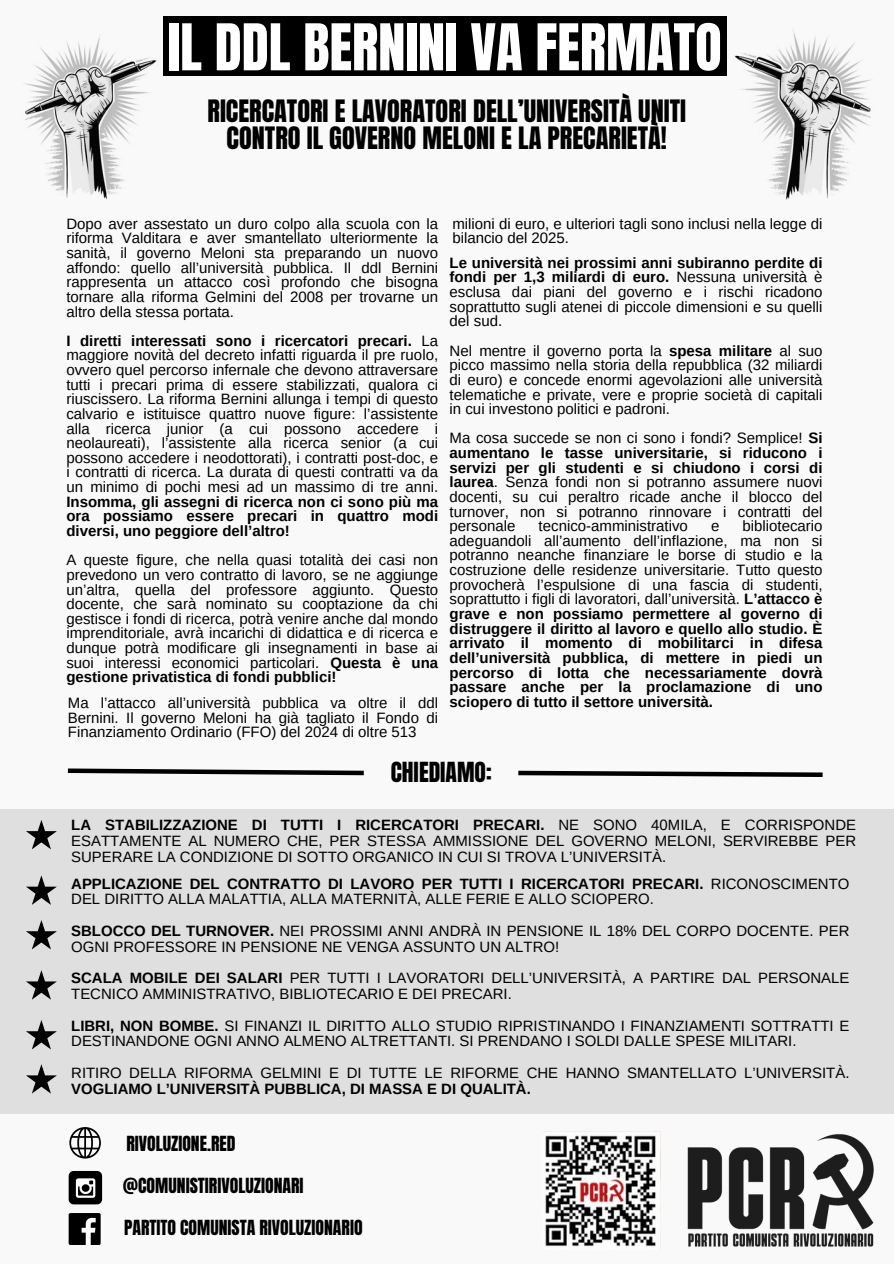
<style>
.page{position:relative;width:894px;height:1264px;background:#fff}
.page>*{position:absolute;margin:0;border:0;box-sizing:border-box;transform-origin:0 0}
.t1{font:54.75px "Anton";color:#fff}
.t2{font:26.25px/27px "Anton";color:#000;text-align:center}
.t3{font:23.55px "Anton";color:#000}
.t4{font:17.7px "Anton";color:#000}
.t5{font:15px/14.7px "Arimo";color:#000;text-align:justify}
.t6{font:700 15px/14.7px "Arimo";color:#000;text-align:justify}
.s1{font-weight:700}
.s2{font-weight:400}
</style>
<div class="page">
<div style="left:0;top:0;width:893px;height:1263px;background:#f9f9f9"></div>
<img style="left:726px;top:16px;width:145px;height:184px">
<div style="left:0;top:849px;width:893px;height:264px;background:#e0dfdf"></div>
<svg style="left:26px;top:875px;width:31px;height:29px"></svg>
<svg style="left:26px;top:920px;width:31px;height:29px"></svg>
<svg style="left:26px;top:970px;width:31px;height:29px"></svg>
<svg style="left:26px;top:1020px;width:31px;height:29px"></svg>
<svg style="left:26px;top:1064px;width:31px;height:29px"></svg>
<img style="left:24px;top:36px;width:133px;height:164px">
<div style="left:0;top:809px;width:893px;height:55px;background:#e0dfdf"></div>
<svg style="left:26px;top:820px;width:31px;height:29px"></svg>
<img style="left:687px;top:1134px;width:187px;height:113px">
<div style="left:69px;top:1170px;width:33px;height:34px;background:#000;border-radius:5px"></div>
<svg style="left:76px;top:1178px;width:19px;height:19px"></svg>
<svg style="left:69px;top:1127px;width:32px;height:31px"></svg>
<div style="left:163px;top:16px;width:563px;height:60px;background:#000"></div>
<div style="left:69px;top:1212px;width:31px;height:32px;background:#000;border-radius:2px"></div>
<svg style="left:82px;top:1217px;width:14px;height:27px"></svg>
<img style="left:543px;top:1131px;width:117px;height:115px">
<svg style="left:518px;top:770px;width:305px;height:7px"></svg>
<svg style="left:67px;top:768px;width:297px;height:8px"></svg>
<p class="t1" style="left:168px;top:8px;width:555px">IL DDL BERNINI VA FERMATO</p>
<h2 class="t2" style="left:207px;top:98px;width:480px">RICERCATORI E LAVORATORI DELL’UNIVERSITÀ UNITI<br>CONTRO IL GOVERNO MELONI E LA PRECARIETÀ!</h2>
<p class="t5" style="left:66px;top:216px;width:373px">Dopo aver assestato un duro colpo alla scuola con la riforma Valditara e aver smantellato ulteriormente la sanità, il governo Meloni sta preparando un nuovo affondo: quello all’università pubblica. Il ddl Bernini rappresenta un attacco così profondo che bisogna tornare alla riforma Gelmini del 2008 per trovarne un altro della stessa portata.</p>
<p class="t5" style="left:66px;top:333px;width:373px"><span class="s1">I diretti interessati sono i ricercatori precari.</span> La maggiore novità del decreto infatti riguarda il pre ruolo, ovvero quel percorso infernale che devono attraversare tutti i precari prima di essere stabilizzati, qualora ci riuscissero. La riforma Bernini allunga i tempi di questo calvario e istituisce quattro nuove figure: l’assistente alla ricerca junior (a cui possono accedere i neolaureati), l’assistente alla ricerca senior (a cui possono accedere i neodottorati), i contratti post-doc, e i contratti di ricerca. La durata di questi contratti va da un minimo di pochi mesi ad un massimo di tre anni.<br><span class="s1">Insomma, gli assegni di ricerca non ci sono più ma ora possiamo essere precari in quattro modi diversi, uno peggiore dell’altro!</span></p>
<p class="t5" style="left:66px;top:552px;width:373px">A queste figure, che nella quasi totalità dei casi non prevedono un vero contratto di lavoro, se ne aggiunge un’altra, quella del professore aggiunto. Questo docente, che sarà nominato su cooptazione da chi gestisce i fondi di ricerca, potrà venire anche dal mondo imprenditoriale, avrà incarichi di didattica e di ricerca e dunque potrà modificare gli insegnamenti in base ai suoi interessi economici particolari. <span class="s1">Questa è una gestione privatistica di fondi pubblici!</span></p>
<h5 class="t5" style="left:452px;top:216px;width:371px">milioni di euro, e ulteriori tagli sono inclusi nella legge di bilancio del 2025.</h5>
<p class="t5" style="left:449px;top:255px;width:374px"><span class="s1">Le università nei prossimi anni subiranno perdite di fondi per 1,3 miliardi di euro.</span> Nessuna università è esclusa dai piani del governo e i rischi ricadono soprattutto sugli atenei di piccole dimensioni e su quelli del sud.</p>
<p class="t5" style="left:449px;top:343px;width:374px">Nel mentre il governo porta la <span class="s1">spesa militare</span> al suo picco massimo nella storia della repubblica (32 miliardi di euro) e concede enormi agevolazioni alle università telematiche e private, vere e proprie società di capitali in cui investono politici e padroni.</p>
<p class="t5" style="left:449px;top:431px;width:374px">Ma cosa succede se non ci sono i fondi? Semplice! <span class="s1">Si aumentano le tasse universitarie, si riducono i servizi per gli studenti e si chiudono i corsi di laurea</span>. Senza fondi non si potranno assumere nuovi docenti, su cui peraltro ricade anche il blocco del turnover, non si potranno rinnovare i contratti del personale</p>
<p class="t6" style="left:449px;top:518px;width:374px;text-indent:293px"><span class="s2">bibliotecario adeguandoli all’aumento dell’inflazione, ma non si potranno neanche finanziare le borse di studio e la costruzione delle residenze universitarie. Tutto questo provocherà l’espulsione di una fascia di studenti, soprattutto i figli di lavoratori, dall’università.</span> L’attacco è grave e non possiamo permettere al governo di distruggere il diritto al lavoro e quello allo studio. È arrivato il momento di mobilitarci in difesa dell’università pubblica, di mettere in piedi un percorso di lotta che necessariamente dovrà passare anche per la proclamazione di uno sciopero di tutto il settore università.</p>
<p class="t5" style="left:538px;top:518px;width:151px">tecnico-amministrativo</p>
<p class="t5" style="left:710px;top:518px;width:10px">e</p>
<h5 class="t5" style="left:68px;top:695px;width:371px">Ma l’attacco all’università pubblica va oltre il ddl Bernini. Il governo Meloni ha già tagliato il Fondo di Finanziamento Ordinario (FFO) del 2024 di oltre 513</h5>
<h5 class="t3" style="left:390px;top:755px;width:102px">CHIEDIAMO:</h5>
<h5 class="t5" style="left:71px;top:817px;width:786px;line-height:15.8px"><span class="s1">LA STABILIZZAZIONE DI TUTTI I RICERCATORI PRECARI.</span> NE SONO 40MILA, E CORRISPONDE ESATTAMENTE AL NUMERO CHE, PER STESSA AMMISSIONE DEL GOVERNO MELONI, SERVIREBBE PER SUPERARE LA CONDIZIONE DI SOTTO ORGANICO IN CUI SI TROVA L’UNIVERSITÀ.</h5>
<p class="t5" style="left:71px;top:875px;width:779px;line-height:15.8px"><span class="s1">APPLICAZIONE DEL CONTRATTO DI LAVORO PER TUTTI I RICERCATORI PRECARI.</span> RICONOSCIMENTO<br>DEL DIRITTO ALLA MALATTIA, ALLA MATERNITÀ, ALLE FERIE E ALLO SCIOPERO.</p>
<p class="t5" style="left:71px;top:922px;width:779px;line-height:15.8px"><span class="s1">SBLOCCO DEL TURNOVER.</span> NEI PROSSIMI ANNI ANDRÀ IN PENSIONE IL 18% DEL CORPO DOCENTE. PER<br>OGNI PROFESSORE IN PENSIONE NE VENGA ASSUNTO UN ALTRO!</p>
<p class="t5" style="left:71px;top:970px;width:779px;line-height:15.8px"><span class="s1">SCALA MOBILE DEI SALARI</span> PER TUTTI I LAVORATORI DELL’UNIVERSITÀ, A PARTIRE DAL PERSONALE<br>TECNICO AMMINISTRATIVO, BIBLIOTECARIO E DEI PRECARI.</p>
<h3 class="t5" style="left:71px;top:1017px;width:779px;line-height:15.8px"><span class="s1">LIBRI, NON BOMBE.</span> SI FINANZI IL DIRITTO ALLO STUDIO RIPRISTINANDO I FINANZIAMENTI SOTTRATTI E<br>DESTINANDONE OGNI ANNO ALMENO ALTRETTANTI. SI PRENDANO I SOLDI DALLE SPESE MILITARI.</h3>
<p class="t5" style="left:71px;top:1064px;width:779px;line-height:15.8px">RITIRO DELLA RIFORMA GELMINI E DI TUTTE LE RIFORME CHE HANNO SMANTELLATO L’UNIVERSITÀ.<br><span class="s1">VOGLIAMO L’UNIVERSITÀ PUBBLICA, DI MASSA E DI QUALITÀ.</span></p>
<h5 class="t4" style="left:126px;top:1130px;width:111px">RIVOLUZIONE.RED</h5>
<p class="t4" style="left:123px;top:1173px;width:182px">@COMUNISTIRIVOLUZIONARI</p>
<h1 class="t4" style="left:124px;top:1214px;width:240px">PARTITO COMUNISTA RIVOLUZIONARIO</h1>
</div>
